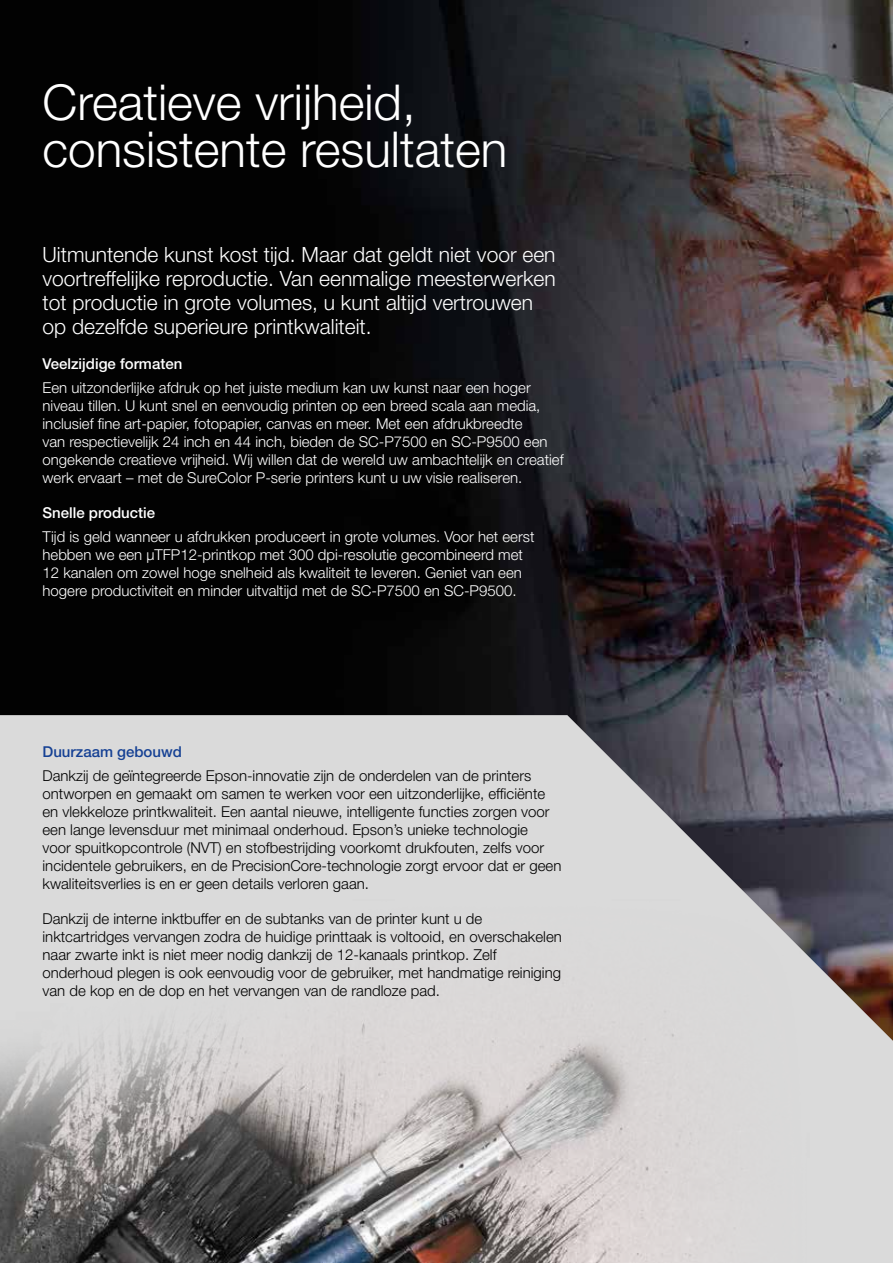
<style>
.page{position:relative;width:893px;height:1263px;background:#fff}
.page>*{position:absolute;margin:0;border:0;box-sizing:border-box;transform-origin:0 0}
.t1{font:300 49.5px/46.5px "Helvetica Neue LT Pro";color:#fff}
.t2{font:300 21px/24px "Helvetica Neue LT Pro";color:#fff}
.t3{font:300 15px/18px "Helvetica Neue LT Pro";color:#000}
.t4{font:300 15px/18px "Helvetica Neue LT Pro";color:#fff}
.t5{font:500 15px "Helvetica Neue LT Pro";color:#fff}
.t6{font:500 15px "Helvetica Neue LT Pro";color:#164194}
</style>
<div class="page">
<img style="left:0;top:0;width:893px;height:715px">
<svg style="left:0;top:715px;width:893px;height:548px;background:#b4b3b6"></svg>
<img style="left:0;top:873px;width:822px;height:390px">
<h1 class="t1" style="left:43px;top:78px;width:466px">Creatieve vrijheid, consistente resultaten</h1>
<h2 class="t2" style="left:43px;top:242px;width:515px">Uitmuntende kunst kost tijd. Maar dat geldt niet voor een voortreffelijke reproductie. Van eenmalige meesterwerken tot productie in grote volumes, u kunt altijd vertrouwen op dezelfde superieure printkwaliteit.</h2>
<p class="t5" style="left:43px;top:354px;width:141px">Veelzijdige formaten</p>
<p class="t4" style="left:43px;top:378px;width:523px">Een uitzonderlijke afdruk op het juiste medium kan uw kunst naar een hoger niveau tillen. U kunt snel en eenvoudig printen op een breed scala aan media, inclusief fine art-papier, fotopapier, canvas en meer. Met een afdrukbreedte<br>van respectievelijk 24 inch en 44 inch, bieden de SC-P7500 en SC-P9500 een ongekende creatieve vrijheid. Wij willen dat de wereld uw ambachtelijk en creatief werk ervaart – met de SureColor P-serie printers kunt u uw visie realiseren.</p>
<p class="t5" style="left:43px;top:504px;width:114px">Snelle productie</p>
<p class="t4" style="left:43px;top:528px;width:493px">Tijd is geld wanneer u afdrukken produceert in grote volumes. Voor het eerst hebben we een μTFP12-printkop met 300 dpi-resolutie gecombineerd met 12 kanalen om zowel hoge snelheid als kwaliteit te leveren. Geniet van een hogere productiviteit en minder uitvaltijd met de SC-P7500 en SC-P9500.</p>
<p class="t6" style="left:43px;top:743px;width:141px">Duurzaam gebouwd</p>
<p class="t3" style="left:43px;top:767px;width:520px">Dankzij de geïntegreerde Epson-innovatie zijn de onderdelen van de printers ontworpen en gemaakt om samen te werken voor een uitzonderlijke, efficiënte en vlekkeloze printkwaliteit. Een aantal nieuwe, intelligente functies zorgen voor een lange levensduur met minimaal onderhoud. Epson’s unieke technologie<br>voor spuitkopcontrole (NVT) en stofbestrijding voorkomt drukfouten, zelfs voor incidentele gebruikers, en de PrecisionCore-technologie zorgt ervoor dat er geen kwaliteitsverlies is en er geen details verloren gaan.</p>
<p class="t3" style="left:43px;top:910px;width:521px">Dankzij de interne inktbuffer en de subtanks van de printer kunt u de inktcartridges vervangen zodra de huidige printtaak is voltooid, en overschakelen naar zwarte inkt is niet meer nodig dankzij de 12-kanaals printkop. Zelf onderhoud plegen is ook eenvoudig voor de gebruiker, met handmatige reiniging van de kop en de dop en het vervangen van de randloze pad.</p>
</div>
